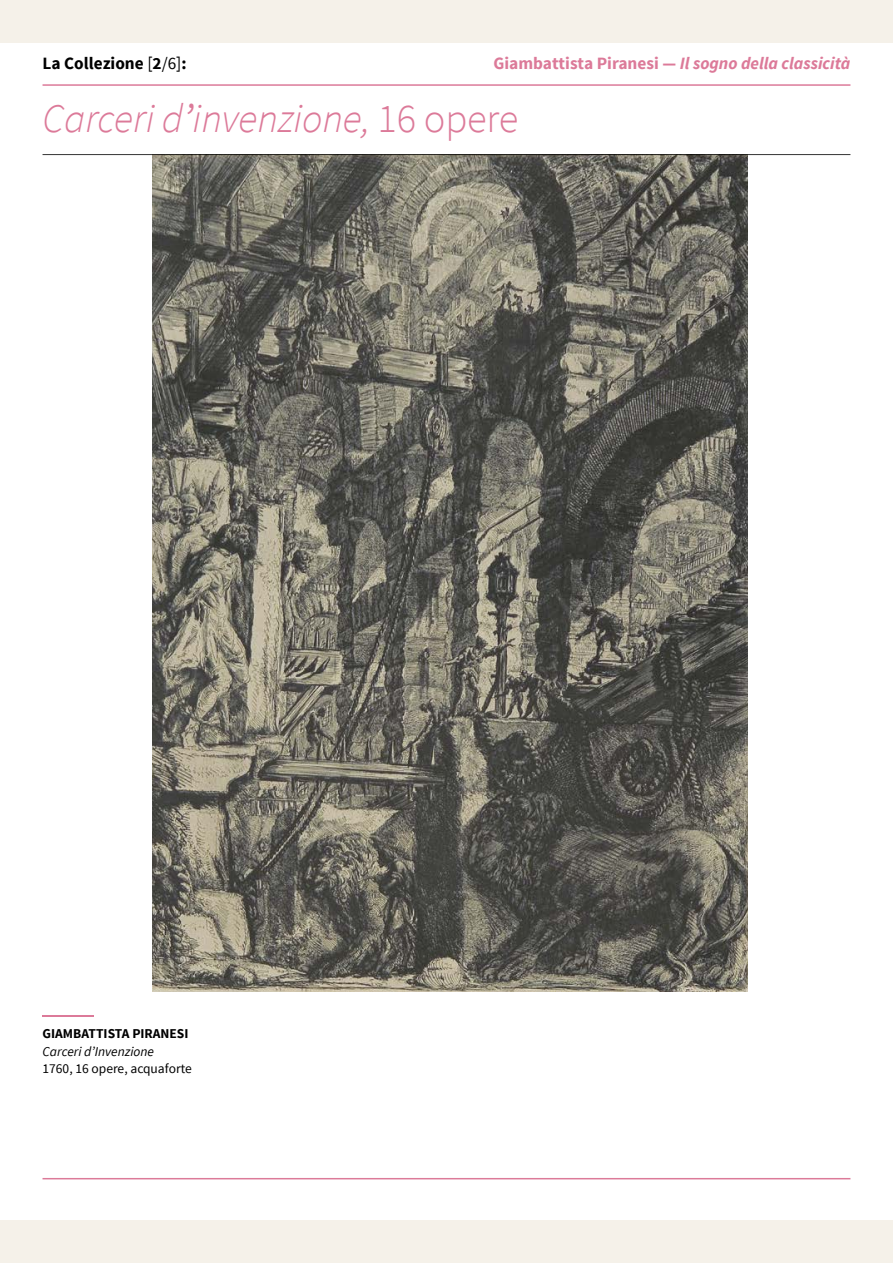
<style>
.page{position:relative;width:893px;height:1263px;background:#fff}
.page>*{position:absolute;margin:0;border:0;box-sizing:border-box;transform-origin:0 0}
.t1{font:italic 300 40.5px "Source Sans Pro";letter-spacing:-.005em;color:#dc7a99}
.t2{font:italic 700 17.25px "Source Sans Pro";color:#dc7a99}
.t3{font:700 17.25px "Source Sans Pro";color:#000}
.t4{font:13.5px "Source Sans Pro";color:#000}
.t5{font:700 13.5px "Source Sans Pro";color:#000}
.t6{font:italic 13.5px "Source Sans Pro";color:#000}
.s1{font-weight:400}
.s2{font-style:normal}
</style>
<div class="page">
<hr style="left:43px;top:84px;width:807px;height:2px;background:#dc7a99">
<hr style="left:43px;top:1015px;width:51px;height:2px;background:#dc7a99">
<img style="left:153px;top:155px;width:595px;height:837px">
<hr style="left:43px;top:1178px;width:807px;height:1px;background:#dc7a99">
<div style="left:0;top:0;width:893px;height:43px;background:#f5f1e9"></div>
<div style="left:0;top:1220px;width:893px;height:43px;background:#f5f1e9"></div>
<hr style="left:43px;top:154px;width:807px;height:1px;background:#000">
<p class="t3" style="left:43px;top:52px;width:146px">La Collezione <span class="s1">[</span>2<span class="s1">/6]</span>:</p>
<p class="t2" style="left:493px;top:52px;width:359px"><span class="s2">Giambattista Piranesi —</span> Il sogno della classicità</p>
<h1 class="t1" style="left:43px;top:94px;width:477px">Carceri d<span class="s1">ʼ</span>invenzione, <span class="s2">16 opere</span></h1>
<p class="t5" style="left:43px;top:1025px;width:147px">GIAMBATTISTA PIRANESI</p>
<p class="t6" style="left:43px;top:1043px;width:113px">Carceri dʼInvenzione</p>
<p class="t4" style="left:43px;top:1060px;width:151px">1760, 16 opere, acquaforte</p>
</div>
